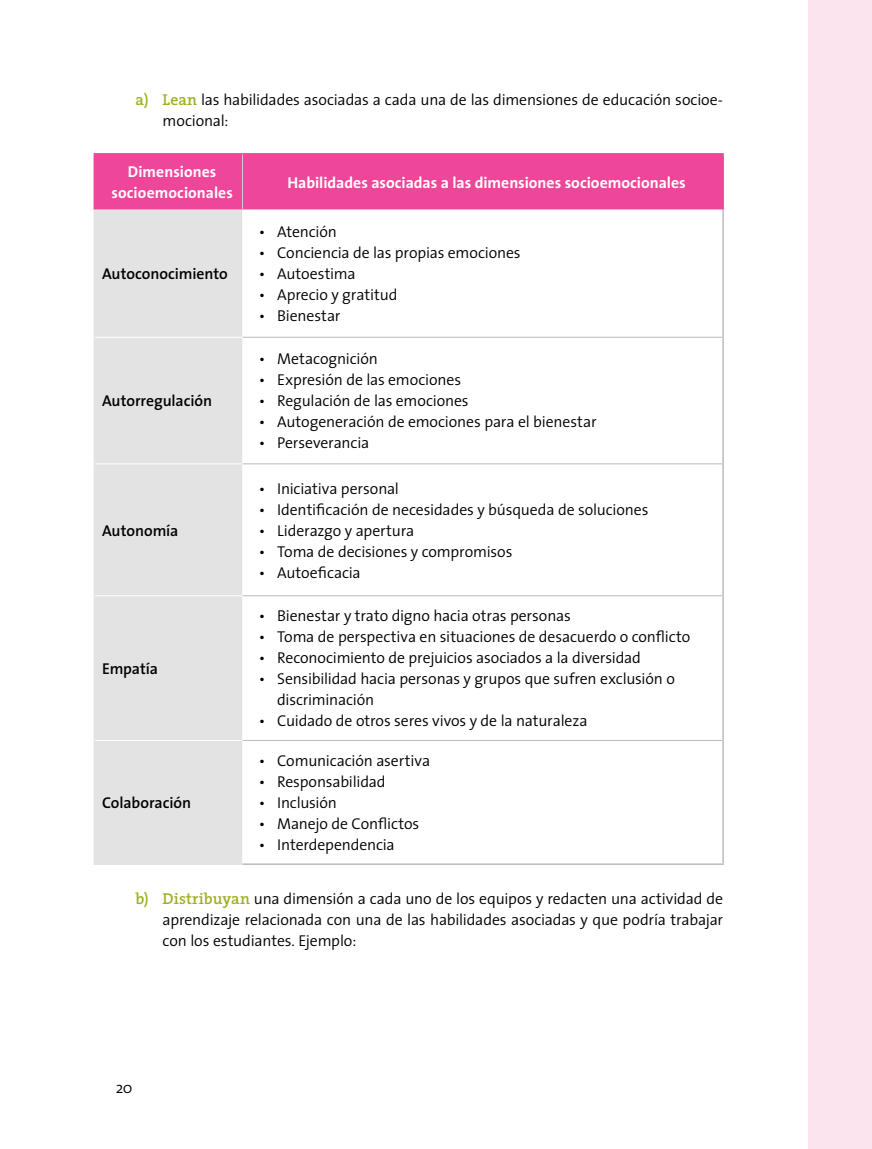
<style>
.page{position:relative;width:872px;height:1149px;background:#fff}
.page>*{position:absolute;margin:0;border:0;box-sizing:border-box;transform-origin:0 0}
.t1{font:300 15.75px/21px "The Sans";letter-spacing:-.01em;color:#000}
.t2{font:700 15.75px/21px "The Sans";color:#fff;text-align:center}
.t3{font:600 15.75px "The Sans";letter-spacing:-.005em;color:#000}
.s1{font-family:"The Serif";font-weight:600;color:#a0af27}
</style>
<div class="page">
<div style="left:809px;top:0;width:63px;height:1148px;background:#fce4ef"></div>
<div style="left:95px;top:154px;width:627px;height:56px;background:#ee4699"></div>
<div style="left:95px;top:210px;width:147px;height:653px;background:#e4e3e4"></div>
<svg style="left:242px;top:336px;width:480px;height:405px"></svg>
<hr style="left:94px;top:153px;width:148px;height:1px;background:#ee4699">
<hr style="left:94px;top:154px;width:1px;height:56px;background:#ee4699">
<hr style="left:242px;top:153px;width:482px;height:1px;background:#ee4699">
<hr style="left:722px;top:154px;width:2px;height:56px;background:#ee4699">
<hr style="left:242px;top:154px;width:1px;height:56px;background:#d7cec7">
<hr style="left:242px;top:337px;width:480px;height:1px;background:#bbbabe">
<hr style="left:242px;top:463px;width:480px;height:1px;background:#bbbabe">
<hr style="left:242px;top:595px;width:480px;height:1px;background:#bbbabe">
<hr style="left:242px;top:739px;width:480px;height:1px;background:#bbbabe">
<hr style="left:722px;top:210px;width:2px;height:127px;background:#bbbabe">
<hr style="left:722px;top:337px;width:2px;height:126px;background:#bbbabe">
<hr style="left:722px;top:463px;width:2px;height:132px;background:#bbbabe">
<hr style="left:722px;top:595px;width:2px;height:145px;background:#bbbabe">
<hr style="left:722px;top:740px;width:2px;height:123px;background:#bbbabe">
<hr style="left:242px;top:863px;width:482px;height:1px;background:#bbbabe">
<hr style="left:95px;top:337px;width:147px;height:1px;background:#fff">
<hr style="left:95px;top:463px;width:147px;height:1px;background:#fff">
<hr style="left:95px;top:595px;width:147px;height:1px;background:#fff">
<hr style="left:95px;top:739px;width:147px;height:1px;background:#fff">
<hr style="left:94px;top:210px;width:1px;height:127px;background:#e4e3e4">
<hr style="left:94px;top:337px;width:1px;height:126px;background:#e4e3e4">
<hr style="left:94px;top:463px;width:1px;height:132px;background:#e4e3e4">
<hr style="left:94px;top:595px;width:1px;height:145px;background:#e4e3e4">
<hr style="left:94px;top:740px;width:1px;height:123px;background:#e4e3e4">
<hr style="left:94px;top:863px;width:148px;height:1px;background:#e4e3e4">
<p class="t1" style="left:163px;top:89px;width:562px;text-indent:-27px"><span class="s1">a) Lean</span> las habilidades asociadas a cada una de las dimensiones de educación socioe&shy;mocional:</p>
<p class="t2" style="left:111px;top:161px;width:123px">Dimensiones socioemocionales</p>
<p class="t2" style="left:287px;top:171px;width:400px">Habilidades asociadas a las dimensiones socioemocionales</p>
<p class="t3" style="left:102px;top:261px;width:127px">Autoconocimiento</p>
<p class="t3" style="left:102px;top:388px;width:112px">Autorregulación</p>
<p class="t3" style="left:102px;top:517px;width:78px">Autonomía</p>
<p class="t3" style="left:102px;top:655px;width:57px">Empatía</p>
<p class="t1" style="left:259px;top:221px;width:80px">• Atención</p>
<p class="t1" style="left:259px;top:242px;width:263px">• Conciencia de las propias emociones</p>
<p class="t1" style="left:259px;top:263px;width:99px">• Autoestima</p>
<p class="t1" style="left:259px;top:284px;width:140px">• Aprecio y gratitud</p>
<p class="t1" style="left:259px;top:305px;width:83px">• Bienestar</p>
<p class="t1" style="left:259px;top:348px;width:121px">• Metacognición</p>
<p class="t1" style="left:259px;top:369px;width:204px">• Expresión de las emociones</p>
<p class="t1" style="left:259px;top:390px;width:211px">• Regulación de las emociones</p>
<p class="t1" style="left:259px;top:411px;width:339px">• Autogeneración de emociones para el bienestar</p>
<p class="t1" style="left:259px;top:432px;width:112px">• Perseverancia</p>
<p class="t1" style="left:259px;top:477px;width:142px">• Iniciativa personal</p>
<p class="t1" style="left:259px;top:498px;width:391px">• Identificación de necesidades y búsqueda de soluciones</p>
<p class="t1" style="left:259px;top:519px;width:157px">• Liderazgo y apertura</p>
<p class="t1" style="left:259px;top:540px;width:255px">• Toma de decisiones y compromisos</p>
<p class="t1" style="left:259px;top:561px;width:104px">• Autoeficacia</p>
<p class="t1" style="left:259px;top:605px;width:313px">• Bienestar y trato digno hacia otras personas</p>
<p class="t1" style="left:259px;top:626px;width:433px">• Toma de perspectiva en situaciones de desacuerdo o conflicto</p>
<p class="t1" style="left:259px;top:647px;width:384px">• Reconocimiento de prejuicios asociados a la diversidad</p>
<p class="t1" style="left:277px;top:668px;width:399px;text-indent:-18px">• Sensibilidad hacia personas y grupos que sufren exclusión o discriminación</p>
<p class="t1" style="left:259px;top:710px;width:330px">• Cuidado de otros seres vivos y de la naturaleza</p>
<p class="t1" style="left:259px;top:749px;width:173px">• Comunicación asertiva</p>
<p class="t1" style="left:259px;top:770px;width:128px">• Responsabilidad</p>
<p class="t1" style="left:259px;top:791px;width:80px">• Inclusión</p>
<p class="t1" style="left:259px;top:812px;width:162px">• Manejo de Conflictos</p>
<p class="t1" style="left:259px;top:833px;width:138px">• Interdependencia</p>
<p class="t1" style="left:163px;top:887px;width:562px;text-align:justify;text-indent:-27px"><span class="s1">b) Distribuyan</span> una dimensión a cada uno de los equipos y redacten una actividad de aprendizaje relacionada con una de las habilidades asociadas y que podría trabajar con los estudiantes. Ejemplo:</p>
<p class="t3" style="left:102px;top:789px;width:91px">Colaboración</p>
<p class="t1" style="left:116px;top:1076px;width:18px">20</p>
</div>
